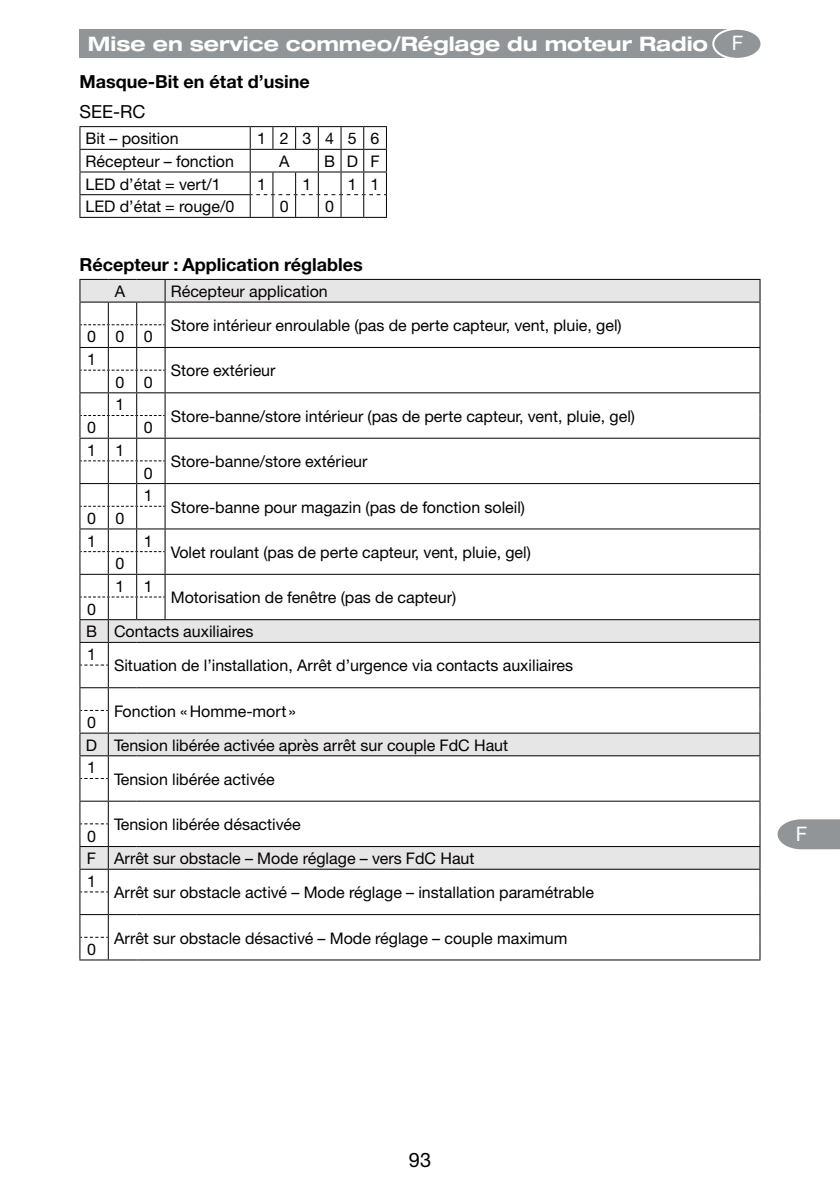
<style>
.page{position:relative;width:840px;height:1191px;background:#fff}
.page>*{position:absolute;margin:0;border:0;box-sizing:border-box;transform-origin:0 0}
.t1{font:700 expanded 20px "Helvetica Neue";color:#fff}
.t2{font:20px "Helvetica Neue CE";color:#fff}
.t3{font:20px "Helvetica Neue CE";color:#040000}
.t4{font:700 18px "Helvetica Neue CE";color:#040000}
.t5{font:18px "Helvetica Neue CE";color:#040000}
.t6{font:16px/22.6px "Helvetica Neue CE";color:#040000}
</style>
<div class="page">
<svg style="left:777px;top:819px;width:62px;height:30px"></svg>
<div style="left:79px;top:30px;width:647px;height:28px;background:#919597"></div>
<div style="left:712px;top:29px;width:49px;height:30px;background:#919597;border-radius:50%"></div>
<div style="left:711px;top:28px;width:51px;height:32px;border:2px solid #fff;border-radius:50%"></div>
<hr style="left:79px;top:126px;width:171px;height:1px;background:#040000">
<hr style="left:79px;top:149px;width:171px;height:1px;background:#040000">
<hr style="left:79px;top:171px;width:171px;height:1px;background:#040000">
<hr style="left:79px;top:194px;width:171px;height:1px;background:#040000">
<svg style="left:79px;top:127px;width:1px;height:90px"></svg>
<hr style="left:79px;top:217px;width:239px;height:1px;background:#040000">
<svg style="left:249px;top:126px;width:138px;height:92px"></svg>
<svg style="left:165px;top:280px;width:594px;height:588px"></svg>
<hr style="left:165px;top:347px;width:595px;height:1px;background:#040000">
<hr style="left:165px;top:392px;width:595px;height:1px;background:#040000">
<hr style="left:165px;top:438px;width:595px;height:1px;background:#040000">
<hr style="left:165px;top:483px;width:595px;height:1px;background:#040000">
<hr style="left:165px;top:528px;width:595px;height:1px;background:#040000">
<hr style="left:165px;top:574px;width:595px;height:1px;background:#040000">
<hr style="left:165px;top:642px;width:595px;height:1px;background:#040000">
<hr style="left:165px;top:687px;width:595px;height:1px;background:#040000">
<hr style="left:165px;top:755px;width:595px;height:1px;background:#040000">
<hr style="left:165px;top:800px;width:595px;height:1px;background:#040000">
<hr style="left:165px;top:868px;width:595px;height:1px;background:#040000">
<hr style="left:165px;top:914px;width:595px;height:1px;background:#040000">
<hr style="left:165px;top:959px;width:595px;height:1px;background:#040000">
<hr style="left:165px;top:279px;width:595px;height:1px;background:#040000">
<svg style="left:759px;top:280px;width:1px;height:679px"></svg>
<hr style="left:165px;top:301px;width:595px;height:1px;background:#040000">
<hr style="left:165px;top:619px;width:595px;height:1px;background:#040000">
<hr style="left:165px;top:732px;width:595px;height:1px;background:#040000">
<svg style="left:79px;top:279px;width:86px;height:681px"></svg>
<hr style="left:165px;top:846px;width:595px;height:1px;background:#040000">
<p class="t1" style="left:88px;top:37px;width:621px">Mise en service commeo/Réglage du moteur Radio</p>
<p class="t4" style="left:79px;top:75px;width:232px">Masque-Bit en état d’usine</p>
<p class="t5" style="left:79px;top:105px;width:67px">SEE-RC</p>
<p class="t6" style="left:86px;top:129px;width:94px">Bit – position</p>
<p class="t6" style="left:257px;top:129px;width:124px">123456</p>
<p class="t6" style="left:86px;top:152px;width:150px">Récepteur – fonction</p>
<p class="t6" style="left:279px;top:152px;width:12px">A</p>
<p class="t6" style="left:324px;top:152px;width:57px">BDF</p>
<p class="t6" style="left:86px;top:175px;width:136px">LED d’état = vert/1</p>
<p class="t6" style="left:257px;top:175px;width:10px">1</p>
<p class="t6" style="left:302px;top:175px;width:10px">1</p>
<p class="t6" style="left:348px;top:175px;width:33px">1 1</p>
<p class="t6" style="left:86px;top:197px;width:150px">LED d’état = rouge/0</p>
<p class="t6" style="left:279px;top:197px;width:10px">0</p>
<p class="t6" style="left:325px;top:197px;width:10px">0</p>
<p class="t4" style="left:79px;top:258px;width:285px">Récepteur : Application réglables</p>
<p class="t6" style="left:115px;top:282px;width:12px">A</p>
<p class="t6" style="left:171px;top:276px;width:452px;line-height:34px">Récepteur application<br>Store intérieur enroulable (pas de perte capteur, vent, pluie, gel)</p>
<p class="t6" style="left:87px;top:327px;width:67px">000<br>1</p>
<p class="t6" style="left:171px;top:361px;width:106px">Store extérieur</p>
<p class="t6" style="left:115px;top:373px;width:39px">0 0<br>1</p>
<p class="t6" style="left:171px;top:407px;width:465px">Store-banne/store intérieur (pas de perte capteur, vent, pluie, gel)</p>
<p class="t6" style="left:87px;top:418px;width:10px">0</p>
<p class="t6" style="left:144px;top:418px;width:10px">0</p>
<p class="t6" style="left:87px;top:441px;width:39px">1 1</p>
<p class="t6" style="left:171px;top:452px;width:198px">Store-banne/store extérieur</p>
<p class="t6" style="left:144px;top:463px;width:10px">0<br>1</p>
<p class="t6" style="left:171px;top:497px;width:355px">Store-banne pour magazin (pas de fonction soleil)</p>
<p class="t6" style="left:87px;top:509px;width:39px">0 0<br>1</p>
<p class="t6" style="left:144px;top:531px;width:10px">1</p>
<p class="t6" style="left:171px;top:543px;width:361px">Volet roulant (pas de perte capteur, vent, pluie, gel)</p>
<p class="t6" style="left:115px;top:554px;width:39px">0<br>1 1</p>
<p class="t6" style="left:171px;top:588px;width:287px">Motorisation de fenêtre (pas de capteur)</p>
<p class="t6" style="left:86px;top:599px;width:169px">0<br>B Contacts auxiliaires<br>1</p>
<p class="t6" style="left:114px;top:656px;width:460px">Situation de l’installation, Arrêt d’urgence via contacts auxiliaires</p>
<p class="t6" style="left:114px;top:701px;width:183px">Fonction « Homme-mort »</p>
<p class="t6" style="left:86px;top:713px;width:423px">0<br>D Tension libérée activée après arrêt sur couple FdC Haut<br>1</p>
<p class="t6" style="left:114px;top:769px;width:162px">Tension libérée activée</p>
<p class="t6" style="left:114px;top:815px;width:188px">Tension libérée désactivée</p>
<p class="t6" style="left:87px;top:826px;width:389px">0<br>F Arrêt sur obstacle – Mode réglage – vers FdC Haut<br>1</p>
<p class="t6" style="left:114px;top:883px;width:481px">Arrêt sur obstacle activé – Mode réglage – installation paramétrable</p>
<p class="t6" style="left:114px;top:928px;width:454px">Arrêt sur obstacle désactivé – Mode réglage – couple maximum</p>
<p class="t6" style="left:87px;top:940px;width:10px">0</p>
<p class="t2" style="left:731px;top:36px;width:13px">F</p>
<p class="t2" style="left:795px;top:826px;width:13px">F</p>
<p class="t3" style="left:408px;top:1152px;width:24px">93</p>
</div>
